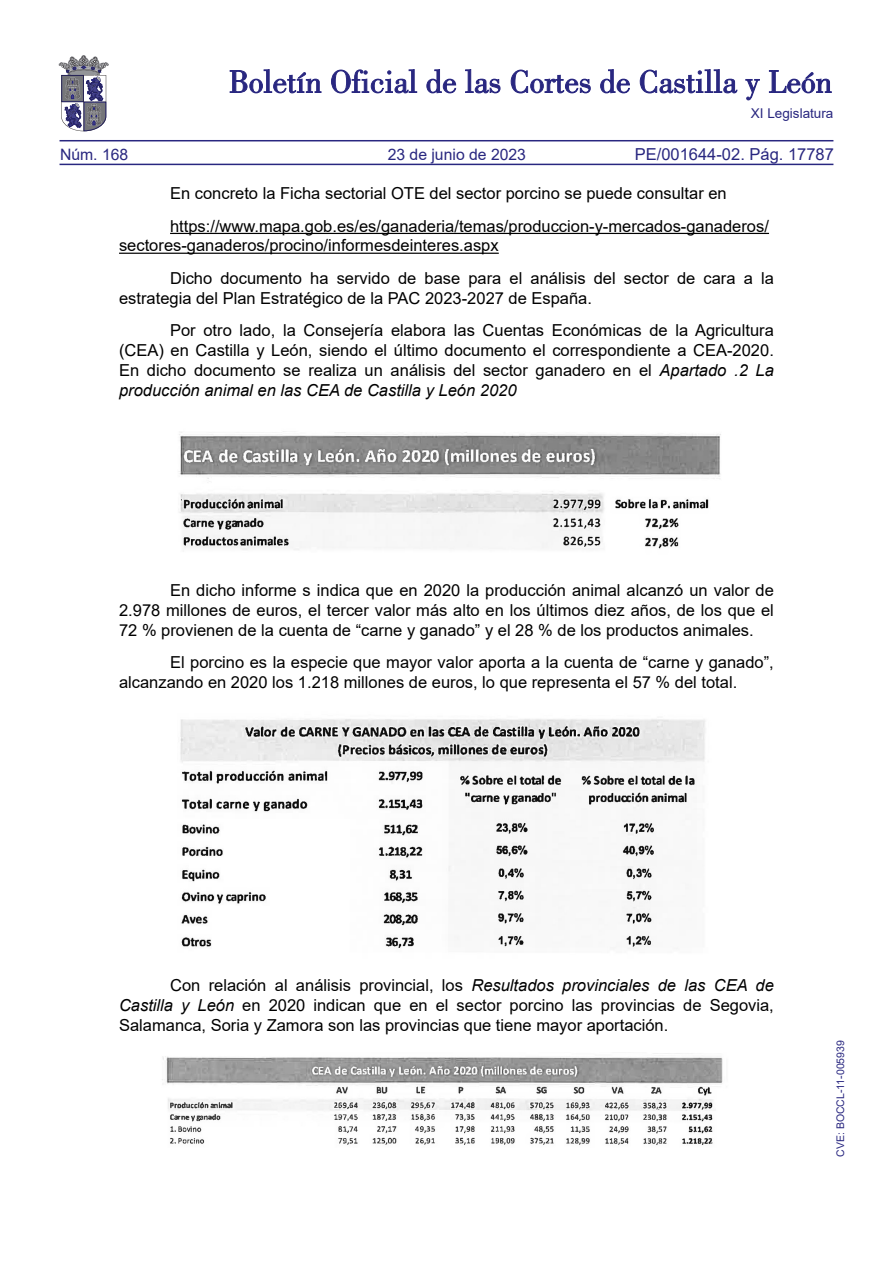
<style>
.page{position:relative;width:893px;height:1263px;background:#fff}
.page>*{position:absolute;margin:0;border:0;box-sizing:border-box;transform-origin:0 0}
.TEXTO_NORMAL{font:16.5px/19.8px "Arial";color:#000}
.t1{font:16.5px "Arial";color:#292780}
.t2{font:15.75px "Arial";color:#292780}
.t3{font:13.5px "Arial";color:#292780}
.t4{font:10.5px "Arial";color:#292780}
.s1{font-style:italic}
</style>
<div class="page">
<hr style="left:60px;top:164px;width:773px;height:1px;background:#292780">
<hr style="left:60px;top:140px;width:773px;height:1px;background:#292780">
<svg style="left:230px;top:69px;width:91px;height:24px"></svg>
<svg style="left:331px;top:69px;width:86px;height:24px"></svg>
<svg style="left:426px;top:69px;width:30px;height:24px"></svg>
<svg style="left:465px;top:69px;width:35px;height:24px"></svg>
<svg style="left:511px;top:70px;width:80px;height:23px"></svg>
<svg style="left:600px;top:69px;width:30px;height:24px"></svg>
<svg style="left:640px;top:69px;width:97px;height:24px"></svg>
<svg style="left:745px;top:79px;width:15px;height:21px"></svg>
<svg style="left:769px;top:70px;width:62px;height:23px"></svg>
<svg style="left:59px;top:55px;width:49px;height:76px"></svg>
<hr style="left:170px;top:233px;width:599px;height:1px;background:#000">
<hr style="left:119px;top:253px;width:380px;height:1px;background:#000">
<img style="left:179px;top:431px;width:542px;height:119px">
<img style="left:162px;top:1053px;width:561px;height:92px">
<img style="left:180px;top:719px;width:525px;height:230px">
<p class="t3" style="left:751px;top:104px;width:84px">XI Legislatura</p>
<p class="t2" style="left:60px;top:143px;width:70px">Núm. 168</p>
<p class="t2" style="left:388px;top:143px;width:140px">23 de junio de 2023</p>
<p class="t1" style="left:635px;top:143px;width:201px">PE/001644-02. Pág. 17787</p>
<p class="TEXTO_NORMAL" style="left:170px;top:183px;width:558px">En concreto la Ficha sectorial OTE del sector porcino se puede consultar en</p>
<p class="TEXTO_NORMAL" style="left:119px;top:216px;width:651px;text-indent:51px">https://www.mapa.gob.es/es/ganaderia/temas/produccion-y-mercados-ganaderos/ sectores-ganaderos/procino/informesdeinteres.aspx</p>
<p class="TEXTO_NORMAL" style="left:119px;top:268px;width:656px;text-indent:51px">Dicho documento ha servido de base para el análisis del sector de cara a la estrategia del Plan Estratégico de la PAC 2023-2027 de España.</p>
<p class="TEXTO_NORMAL" style="left:119px;top:321px;width:656px;text-align:justify;text-indent:51px">Por otro lado, la Consejería elabora las Cuentas Económicas de la Agricultura (CEA) en Castilla y León, siendo el último documento el correspondiente a CEA-2020.<br>En dicho documento se realiza un análisis del sector ganadero en el <span class="s1">Apartado .2 La producción animal en las CEA de Castilla y León 2020</span></p>
<p class="TEXTO_NORMAL" style="left:119px;top:580px;width:656px;text-align:justify;text-indent:51px">En dicho informe s indica que en 2020 la producción animal alcanzó un valor de 2.978 millones de euros, el tercer valor más alto en los últimos diez años, de los que el 72 % provienen de la cuenta de “carne y ganado” y el 28 % de los productos animales.</p>
<p class="TEXTO_NORMAL" style="left:119px;top:652px;width:656px;text-indent:51px">El porcino es la especie que mayor valor aporta a la cuenta de “carne y ganado”, alcanzando en 2020 los 1.218 millones de euros, lo que representa el 57 % del total.</p>
<p class="TEXTO_NORMAL" style="left:119px;top:975px;width:656px;text-align:justify;text-indent:51px">Con relación al análisis provincial, los <span class="s1">Resultados provinciales de las CEA de Castilla y León</span> en 2020 indican que en el sector porcino las provincias de Segovia, Salamanca, Soria y Zamora son las provincias que tiene mayor aportación.</p>
<p class="t4" style="left:833px;top:1157px;width:118px;rotate:-90deg">CVE: BOCCL-11-005939</p>
</div>
